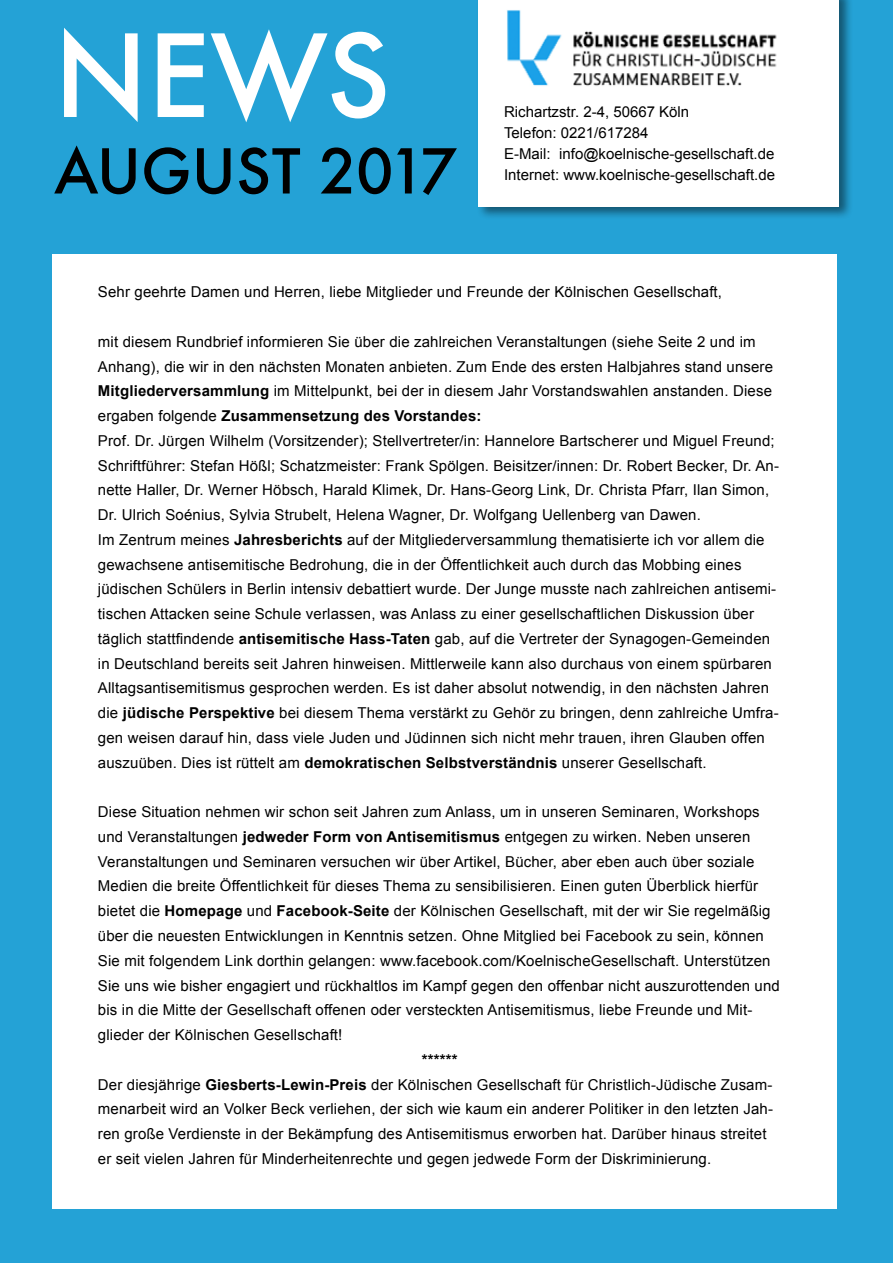
<style>
.page{position:relative;width:893px;height:1263px;background:#24a2d6}
.page>*{position:absolute;margin:0;border:0;box-sizing:border-box;transform-origin:0 0}
.t1{font:500 110.85px "Futura";color:#fff}
.t2{font:500 60px "Futura";color:#000}
.t3{font:15px/24.8px "Arial";letter-spacing:.01em;color:#000}
.s1{font-weight:700}
</style>
<div class="page">
<div style="left:52px;top:254px;width:785px;height:955px;background:#fff"></div>
<div style="left:476px;top:0;width:377px;height:221px;background:#000;opacity:.47"></div>
<div style="left:478px;top:0;width:361px;height:206px;background:#fff"></div>
<img style="left:507px;top:10px;width:270px;height:76px">
<h1 class="t1" style="left:54px;top:0;width:338px">NEWS</h1>
<h2 class="t2" style="left:54px;top:130px;width:405px">AUGUST 2017</h2>
<p class="t3" style="left:504px;top:102px;width:272px;line-height:21px">Richartzstr. 2-4, 50667 Köln<br>Telefon: 0221/617284<br>E-Mail: info@koelnische-gesellschaft.de Internet: www.koelnische-gesellschaft.de</p>
<p class="t3" style="left:98px;top:280px;width:626px">Sehr geehrte Damen und Herren, liebe Mitglieder und Freunde der Kölnischen Gesellschaft,</p>
<p class="t3" style="left:98px;top:329px;width:683px">mit diesem Rundbrief informieren Sie über die zahlreichen Veranstaltungen (siehe Seite 2 und im Anhang), die wir in den nächsten Monaten anbieten. Zum Ende des ersten Halbjahres stand unsere <span class="s1">Mitgliederversammlung</span> im Mittelpunkt, bei der in diesem Jahr Vorstandswahlen anstanden. Diese ergaben folgende <span class="s1">Zusammensetzung des Vorstandes:<br></span>Prof. Dr. Jürgen Wilhelm (Vorsitzender); Stellvertreter/in: Hannelore Bartscherer und Miguel Freund; Schriftführer: Stefan Hößl; Schatzmeister: Frank Spölgen. Beisitzer/innen: Dr. Robert Becker, Dr. An&shy;nette Haller, Dr. Werner Höbsch, Harald Klimek, Dr. Hans-Georg Link, Dr. Christa Pfarr, Ilan Simon, Dr. Ulrich Soénius, Sylvia Strubelt, Helena Wagner, Dr. Wolfgang Uellenberg van Dawen.<br>Im Zentrum meines <span class="s1">Jahresberichts</span> auf der Mitgliederversammlung thematisierte ich vor allem die gewachsene antisemitische Bedrohung, die in der Öffentlichkeit auch durch das Mobbing eines jüdischen Schülers in Berlin intensiv debattiert wurde. Der Junge musste nach zahlreichen antisemi&shy;tischen Attacken seine Schule verlassen, was Anlass zu einer gesellschaftlichen Diskussion über täglich stattfindende <span class="s1">antisemitische Hass-Taten</span> gab, auf die Vertreter der Synagogen-Gemeinden in Deutschland bereits seit Jahren hinweisen. Mittlerweile kann also durchaus von einem spürbaren Alltagsantisemitismus gesprochen werden. Es ist daher absolut notwendig, in den nächsten Jahren die <span class="s1">jüdische Perspektive</span> bei diesem Thema verstärkt zu Gehör zu bringen, denn zahlreiche Umfra&shy;gen weisen darauf hin, dass viele Juden und Jüdinnen sich nicht mehr trauen, ihren Glauben offen auszuüben. Dies ist rüttelt am <span class="s1">demokratischen Selbstverständnis</span> unserer Gesellschaft.</p>
<p class="t3" style="left:98px;top:800px;width:683px">Diese Situation nehmen wir schon seit Jahren zum Anlass, um in unseren Seminaren, Workshops und Veranstaltungen <span class="s1">jedweder Form von Antisemitismus</span> entgegen zu wirken. Neben unseren Veranstaltungen und Seminaren versuchen wir über Artikel, Bücher, aber eben auch über soziale Medien die breite Öffentlichkeit für dieses Thema zu sensibilisieren. Einen guten Überblick hierfür bietet die <span class="s1">Homepage</span> und <span class="s1">Facebook-Seite</span> der Kölnischen Gesellschaft, mit der wir Sie regelmäßig über die neuesten Entwicklungen in Kenntnis setzen. Ohne Mitglied bei Facebook zu sein, können Sie mit folgendem Link dorthin gelangen: www.facebook.com/KoelnischeGesellschaft. Unterstützen Sie uns wie bisher engagiert und rückhaltlos im Kampf gegen den offenbar nicht auszurottenden und bis in die Mitte der Gesellschaft offenen oder versteckten Antisemitismus, liebe Freunde und Mit&shy;glieder der Kölnischen Gesellschaft!</p>
<p class="t3" style="left:98px;top:1047px;width:677px;text-indent:324px"><span class="s1">******<br></span>Der diesjährige <span class="s1">Giesberts-Lewin-Preis</span> der Kölnischen Gesellschaft für Christlich-Jüdische Zusam&shy;menarbeit wird an Volker Beck verliehen, der sich wie kaum ein anderer Politiker in den letzten Jah&shy;ren große Verdienste in der Bekämpfung des Antisemitismus erworben hat. Darüber hinaus streitet er seit vielen Jahren für Minderheitenrechte und gegen jedwede Form der Diskriminierung.</p>
</div>
